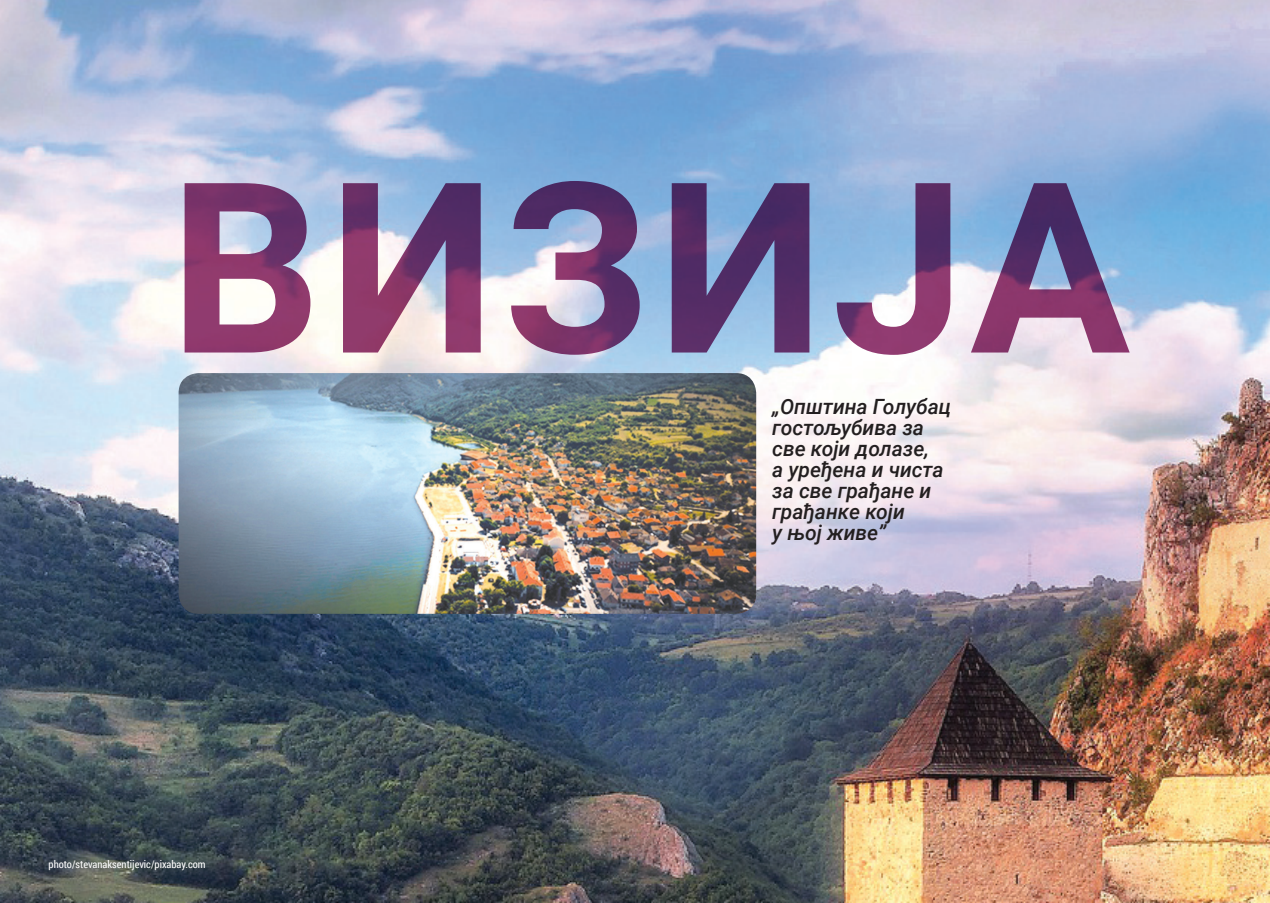
<style>
.page{position:relative;width:1270px;height:903px;background:#fff}
.page>*{position:absolute;margin:0;border:0;box-sizing:border-box;transform-origin:0 0}
.t1{font:700 238.17px "Roboto";letter-spacing:.03em;color:#923c72}
.t2{font:italic 500 21px/21px "Roboto";color:#231f20}
.Footnote_text{font:10.5px "Roboto Condensed";color:#fff}
</style>
<div class="page">
<img style="left:0;top:0;width:1270px;height:903px">
<img style="left:179px;top:373px;width:577px;height:241px">
<h1 class="t1" style="left:169px;top:101px;width:962px">ВИЗИЈА</h1>
<p class="Footnote_text" style="left:49px;top:857px;width:159px">photo/stevanaksentijevic/pixabay.com</p>
<p class="t2" style="left:772px;top:395px;width:180px">„Општина Голубац гостољубива за све који долазе,<br>а уређена и чиста за све грађане и грађанке који<br>у њој живе”</p>
</div>
